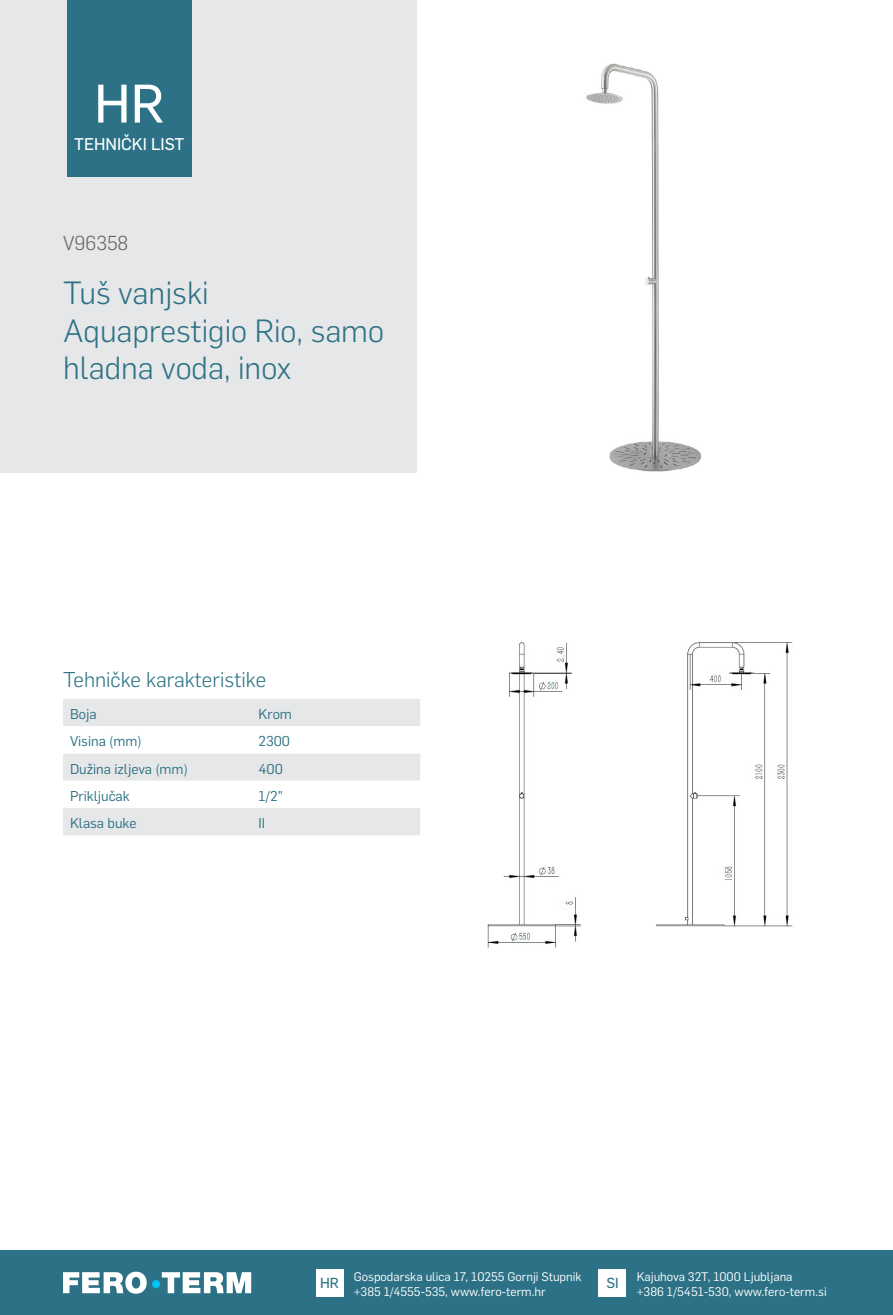
<style>
.page{position:relative;width:893px;height:1315px;background:#fff}
.page>*{position:absolute;margin:0;border:0;box-sizing:border-box;transform-origin:0 0}
.t1{font:53.2px "Flama Basic";color:#fff}
.t2{font:300 31.5px/37.8px "Flama";color:#2c7185}
.t3{font:300 21px "Flama";color:#2c7185}
.t4{font:300 19.78px "Flama";color:#636466}
.t5{font:16.62px "Flama Basic";color:#fff}
.t6{font:14.35px "Flama Basic";color:#2c7185}
.t7{font:14px "Flama";color:#2c7185}
.t8{font:12.25px/15.8px "Flama";color:#fff}
</style>
<div class="page">
<div style="left:0;top:1250px;width:893px;height:65px;background:#2c7185"></div>
<div style="left:316px;top:1269px;width:27px;height:27px;background:#fff"></div>
<div style="left:599px;top:1269px;width:27px;height:27px;background:#fff"></div>
<svg style="left:63px;top:1271px;width:188px;height:22px"></svg>
<div style="left:152px;top:1280px;width:8px;height:8px;background:#00c0f3;border-radius:50%"></div>
<div style="left:0;top:0;width:417px;height:472px;background:#e6e7e8"></div>
<img style="left:586px;top:63px;width:115px;height:409px">
<img style="left:487px;top:642px;width:306px;height:306px">
<div style="left:67px;top:0;width:124px;height:177px;background:#2c7185"></div>
<div style="left:63px;top:699px;width:357px;height:136px;background:#e6e7e8"></div>
<svg style="left:63px;top:726px;width:357px;height:82px"></svg>
<h1 class="t1" style="left:94px;top:66px;width:72px">HR</h1>
<h3 class="t5" style="left:74px;top:132px;width:112px">TEHNIČKI LIST</h3>
<h3 class="t4" style="left:63px;top:229px;width:67px">V96358</h3>
<h2 class="t2" style="left:63px;top:272px;width:322px">Tuš vanjski<br>Aquaprestigio Rio, samo hladna voda, inox</h2>
<h3 class="t3" style="left:63px;top:665px;width:205px">Tehničke karakteristike</h3>
<p class="t7" style="left:70px;top:704px;width:28px">Boja</p>
<p class="t7" style="left:259px;top:704px;width:35px">Krom</p>
<p class="t7" style="left:70px;top:732px;width:73px">Visina (mm)</p>
<p class="t7" style="left:259px;top:732px;width:33px">2300</p>
<p class="t7" style="left:70px;top:759px;width:119px">Dužina izljeva (mm)</p>
<p class="t7" style="left:259px;top:759px;width:26px">400</p>
<p class="t7" style="left:70px;top:786px;width:61px">Priključak</p>
<p class="t7" style="left:259px;top:786px;width:26px">1/2”</p>
<p class="t7" style="left:70px;top:813px;width:68px">Klasa buke</p>
<p class="t7" style="left:259px;top:813px;width:8px">II</p>
<p class="t6" style="left:320px;top:1272px;width:20px">HR</p>
<p class="t8" style="left:637px;top:1267px;width:191px">Kajuhova 32T, 1000 Ljubljana<br>+386 1/5451-530, www.fero-term.si</p>
<p class="t8" style="left:354px;top:1267px;width:229px">Gospodarska ulica 17, 10255 Gornji Stupnik +385 1/4555-535, www.fero-term.hr</p>
<p class="t6" style="left:606px;top:1272px;width:14px">SI</p>
</div>
